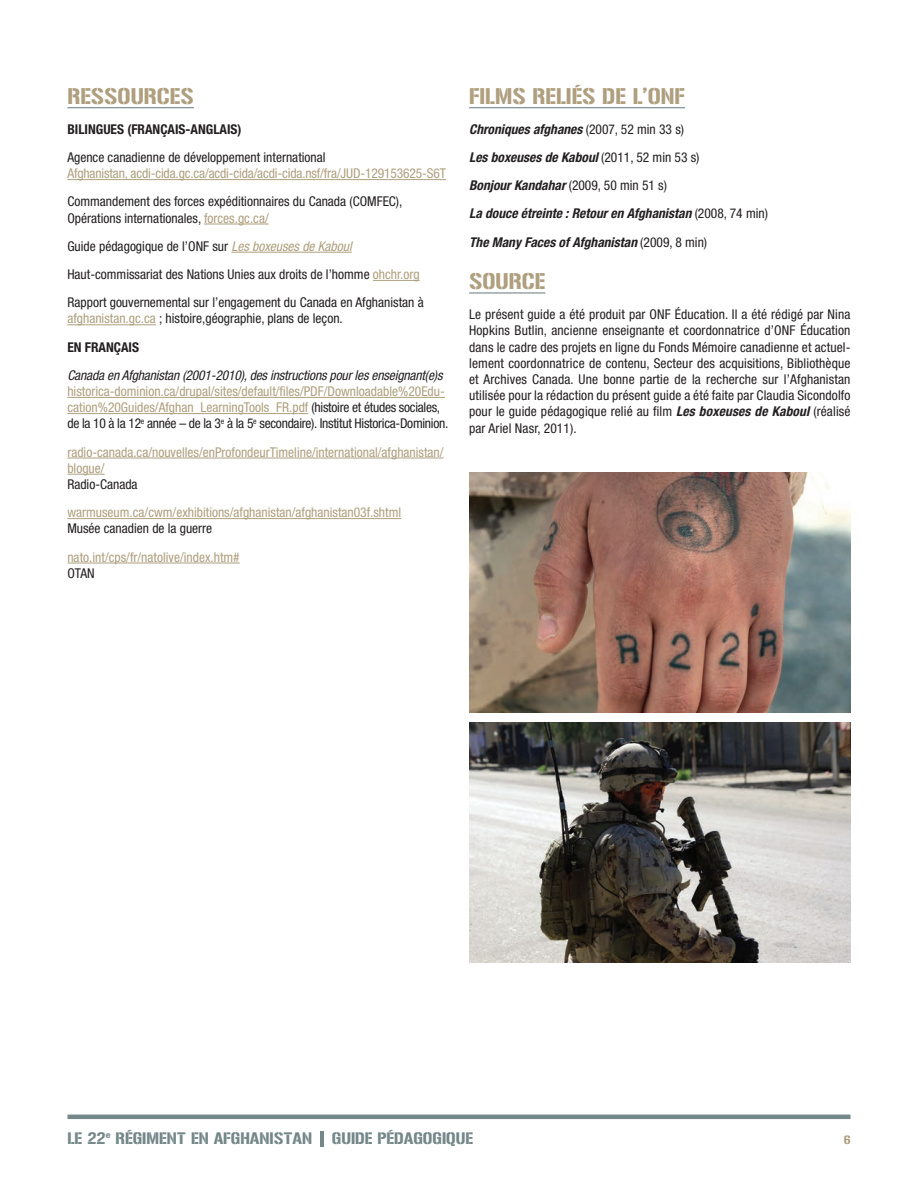
<style>
.page{position:relative;width:918px;height:1188px;background:#fff}
.page>*{position:absolute;margin:0;border:0;box-sizing:border-box;transform-origin:0 0}
.SUB_TITLE{font:22.5px "Gunplay";color:#af9f7e}
.t1{font:16.5px "Gunplay";color:#748789}
.URL_2{font:condensed 13.5px/16.2px "Helvetica Neue";color:#af9f7e}
.REGULAR_TEXT{font:condensed 13.5px/16.2px "Helvetica Neue";letter-spacing:.01em;color:#231f20;text-align:justify}
.URL_2-2{font:condensed 13.5px/16.2px "Helvetica Neue";color:#231f20}
.REGULAR_TEXT-2{font:italic 700 condensed 13.5px "Helvetica Neue";color:#231f20}
.REGULAR_TEXT-3{font:700 condensed 13.5px "Helvetica Neue";color:#231f20}
.URL_2-3{font:700 condensed 13.5px "Helvetica Neue";color:#231f20}
.t2{font:12px "Gunplay";color:#af9f7e}
.s1{color:#231f20}
.s2{color:#af9f7e}
.s3{font-style:italic;color:#af9f7e}
.s4{font-style:italic;color:#231f20}
.s5{font-weight:400;font-style:normal}
.s6{font-weight:700;font-style:italic}
</style>
<div class="page">
<hr style="left:320px;top:1132px;width:4px;height:15px;background:#748789">
<hr style="left:68px;top:1115px;width:782px;height:4px;background:#748789">
<hr style="left:469px;top:107px;width:216px;height:1px;background:#748789">
<hr style="left:469px;top:292px;width:76px;height:2px;background:#748789">
<hr style="left:67px;top:107px;width:127px;height:1px;background:#748789">
<hr style="left:67px;top:179px;width:379px;height:1px;background:#af9f7e">
<hr style="left:204px;top:224px;width:65px;height:1px;background:#af9f7e">
<hr style="left:231px;top:252px;width:121px;height:1px;background:#af9f7e">
<hr style="left:373px;top:280px;width:47px;height:1px;background:#af9f7e">
<hr style="left:67px;top:324px;width:89px;height:1px;background:#af9f7e">
<hr style="left:67px;top:397px;width:378px;height:1px;background:#af9f7e">
<hr style="left:67px;top:413px;width:241px;height:1px;background:#af9f7e">
<hr style="left:67px;top:458px;width:377px;height:1px;background:#af9f7e">
<hr style="left:67px;top:474px;width:38px;height:1px;background:#af9f7e">
<hr style="left:67px;top:518px;width:334px;height:1px;background:#af9f7e">
<hr style="left:67px;top:563px;width:173px;height:1px;background:#af9f7e">
<img style="left:469px;top:723px;width:381px;height:240px">
<img style="left:469px;top:472px;width:381px;height:240px">
<p class="SUB_TITLE" style="left:67px;top:84px;width:128px">RESSOURCES</p>
<p class="REGULAR_TEXT-3" style="left:67px;top:121px;width:176px">BILINGUES (FRANÇAIS-ANGLAIS)</p>
<p class="URL_2" style="left:67px;top:149px;width:380px"><span class="s1">Agence canadienne de développement international<br></span>Afghanistan, acdi-cida.gc.ca/acdi-cida/acdi-cida.nsf/fra/JUD-129153625-S6T</p>
<p class="URL_2-2" style="left:67px;top:193px;width:337px">Commandement des forces expéditionnaires du Canada (COMFEC),<br>Opérations internationales, <span class="s2">forces.gc.ca/</span></p>
<p class="URL_2-2" style="left:67px;top:238px;width:286px">Guide pédagogique de l’ONF sur <span class="s3">Les boxeuses de Kaboul</span></p>
<p class="URL_2-2" style="left:67px;top:266px;width:354px">Haut-commissariat des Nations Unies aux droits de l’homme <span class="s2">ohchr.org</span></p>
<p class="URL_2-2" style="left:67px;top:294px;width:358px">Rapport gouvernemental sur l’engagement du Canada en Afghanistan à <span class="s2">afghanistan.gc.ca</span> ; histoire,géographie, plans de leçon.</p>
<p class="URL_2-3" style="left:67px;top:339px;width:73px">EN FRANÇAIS</p>
<p class="URL_2" style="left:67px;top:367px;width:383px"><span class="s4">Canada en Afghanistan (2001-2010), des instructions pour les enseignant(e)s </span>historica-dominion.ca/drupal/sites/default/files/PDF/Downloadable%20Edu&shy;cation%20Guides/Afghan_LearningTools_FR.pdf <span class="s1">(histoire et études sociales, de la 10 à la 12</span><sup>e</sup> <span class="s1">année – de la 3</span><sup>e</sup> <span class="s1">à la 5</span><sup>e</sup> <span class="s1">secondaire). Institut Historica-Dominion.</span></p>
<p class="URL_2" style="left:67px;top:444px;width:378px">radio-canada.ca/nouvelles/enProfondeurTimeline/international/afghanistan/ blogue/<br><span class="s1">Radio-Canada</span></p>
<p class="URL_2" style="left:67px;top:504px;width:335px">warmuseum.ca/cwm/exhibitions/afghanistan/afghanistan03f.shtml<br><span class="s1">Musée canadien de la guerre</span></p>
<p class="URL_2" style="left:67px;top:549px;width:174px">nato.int/cps/fr/natolive/index.htm#<br><span class="s1">OTAN</span></p>
<p class="SUB_TITLE" style="left:469px;top:84px;width:217px">FILMS RELIÉS DE L'ONF</p>
<p class="REGULAR_TEXT-2" style="left:469px;top:121px;width:216px">Chroniques afghanes <span class="s5">(2007, 52 min 33 s)</span></p>
<p class="REGULAR_TEXT-2" style="left:469px;top:149px;width:232px">Les boxeuses de Kaboul <span class="s5">(2011, 52 min 53 s)</span></p>
<p class="REGULAR_TEXT-2" style="left:469px;top:177px;width:199px">Bonjour Kandahar <span class="s5">(2009, 50 min 51 s)</span></p>
<p class="REGULAR_TEXT-2" style="left:469px;top:205px;width:300px">La douce étreinte : Retour en Afghanistan <span class="s5">(2008, 74 min)</span></p>
<p class="REGULAR_TEXT-2" style="left:469px;top:234px;width:240px">The Many Faces of Afghanistan <span class="s5">(2009, 8 min)</span></p>
<p class="SUB_TITLE" style="left:469px;top:269px;width:78px">SOURCE</p>
<p class="REGULAR_TEXT" style="left:469px;top:306px;width:383px">Le présent guide a été produit par ONF Éducation. Il a été rédigé par Nina Hopkins Butlin, ancienne enseignante et coordonnatrice d’ONF Éducation dans le cadre des projets en ligne du Fonds Mémoire canadienne et actuel&shy;lement coordonnatrice de contenu, Secteur des acquisitions, Bibliothèque et Archives Canada. Une bonne partie de la recherche sur l’Afghanistan utilisée pour la rédaction du présent guide a été faite par Claudia Sicondolfo pour le guide pédagogique relié au film <span class="s6">Les boxeuses de Kaboul</span> (réalisé par Ariel Nasr, 2011).</p>
<p class="t1" style="left:67px;top:1129px;width:407px">LE 22<sup>e</sup> RÉGIMENT EN AFGHANISTAN GUIDE PÉDAGOGIQUE</p>
<p class="t2" style="left:844px;top:1133px;width:8px">6</p>
</div>
